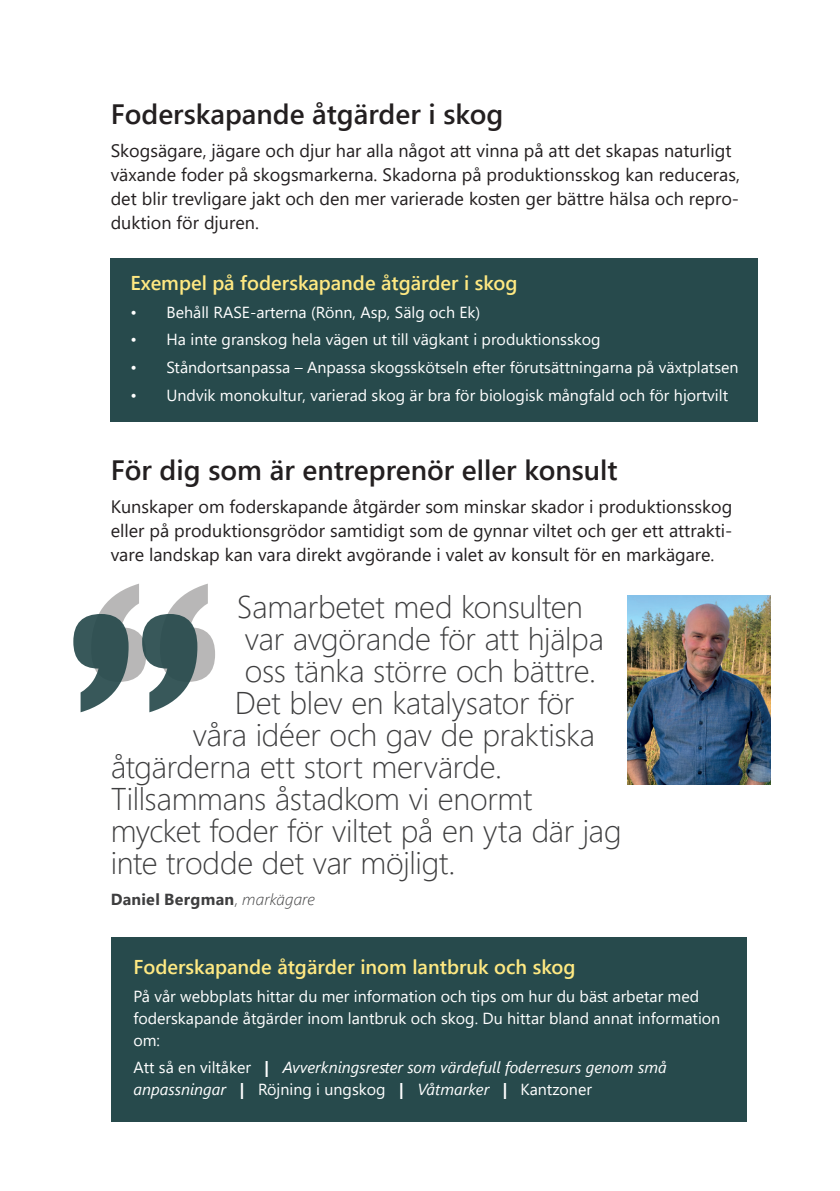
<style>
.page{position:relative;width:840px;height:1191px;background:#fff}
.page>*{position:absolute;margin:0;border:0;box-sizing:border-box;transform-origin:0 0}
.t1{font:300 31.4px/32px "Segoe UI";letter-spacing:-.01em;color:#3e3e3f}
.t2{font:600 28px "Segoe UI";color:#231f20}
.t3{font:600 20px "Segoe UI";color:#ffe982}
.t4{font:18px/24px "Segoe UI";color:#231f20}
.t5{font:16px/22px "Segoe UI";color:#fff}
.t6{font:italic 16px/22px "Segoe UI";color:#fff}
.t7{font:700 16px "Segoe UI";letter-spacing:.015em;color:#3e3e3f}
.s1{font-weight:300}
.s2{font-weight:300;font-style:italic}
.s3{font-style:normal}
.s4{font-weight:700;font-style:normal}
</style>
<div class="page">
<div style="left:111px;top:937px;width:635px;height:184px;background:#274a4c"></div>
<div style="left:111px;top:258px;width:646px;height:164px;background:#274a4c"></div>
<svg style="left:73px;top:583px;width:142px;height:129px"></svg>
<img style="left:627px;top:595px;width:143px;height:189px">
<h2 class="t2" style="left:111px;top:88px;width:394px">Foderskapande åtgärder i skog</h2>
<p class="t4" style="left:111px;top:137px;width:630px">Skogsägare, jägare och djur har alla något att vinna på att det skapas naturligt växande foder på skogsmarkerna. Skadorna på produktionsskog kan reduceras, det blir trevligare jakt och den mer varierade kosten ger bättre hälsa och repro&shy;duktion för djuren.</p>
<h3 class="t3" style="left:130px;top:264px;width:388px">Exempel på foderskapande åtgärder i skog</h3>
<p class="t5" style="left:130px;top:299px;width:351px">• Behåll RASE-arterna (Rönn, Asp, Sälg och Ek)</p>
<p class="t5" style="left:130px;top:327px;width:471px">• Ha inte granskog hela vägen ut till vägkant i produktionsskog</p>
<p class="t5" style="left:130px;top:355px;width:609px">• Ståndortsanpassa – Anpassa skogsskötseln efter förutsättningarna på växtplatsen</p>
<p class="t5" style="left:130px;top:382px;width:598px">• Undvik monokultur, varierad skog är bra för biologisk mångfald och för hjortvilt</p>
<h2 class="t2" style="left:111px;top:444px;width:508px">För dig som är entreprenör eller konsult</h2>
<p class="t4" style="left:111px;top:493px;width:623px;text-align:justify">Kunskaper om foderskapande åtgärder som minskar skador i produktionsskog eller på produktionsgrödor samtidigt som de gynnar viltet och ger ett attrakti&shy;vare landskap kan vara direkt avgörande i valet av konsult för en markägare.</p>
<p class="t1" style="left:237px;top:588px;width:368px">Samarbetet med konsulten var avgörande för att hjälpa oss tänka större och bättre.</p>
<p class="t1" style="left:235px;top:684px;width:341px">Det blev en katalysator för</p>
<p class="t1" style="left:111px;top:716px;width:512px;text-indent:82px">våra idéer och gav de praktiska åtgärderna ett stort mervärde.<br>Tillsammans åstadkom vi enormt mycket foder för viltet på en yta där jag inte trodde det var möjligt.</p>
<p class="t7" style="left:111px;top:884px;width:206px">Daniel Bergman<span class="s1">,</span> <span class="s2">markägare</span></p>
<h3 class="t3" style="left:133px;top:948px;width:443px">Foderskapande åtgärder inom lantbruk och skog</h3>
<p class="t5" style="left:133px;top:983px;width:588px">På vår webbplats hittar du mer information och tips om hur du bäst arbetar med foderskapande åtgärder inom lantbruk och skog. Du hittar bland annat information</p>
<p class="t5" style="left:133px;top:1027px;width:28px">om:</p>
<p class="t6" style="left:133px;top:1054px;width:534px"><span class="s3">Att så en viltåker</span> <span class="s4">|</span> Avverkningsrester som värdefull foderresurs genom små anpassningar <span class="s4">|</span> <span class="s3">Röjning i ungskog</span> <span class="s4">|</span> Våtmarker <span class="s4">|</span> <span class="s3">Kantzoner</span></p>
</div>
